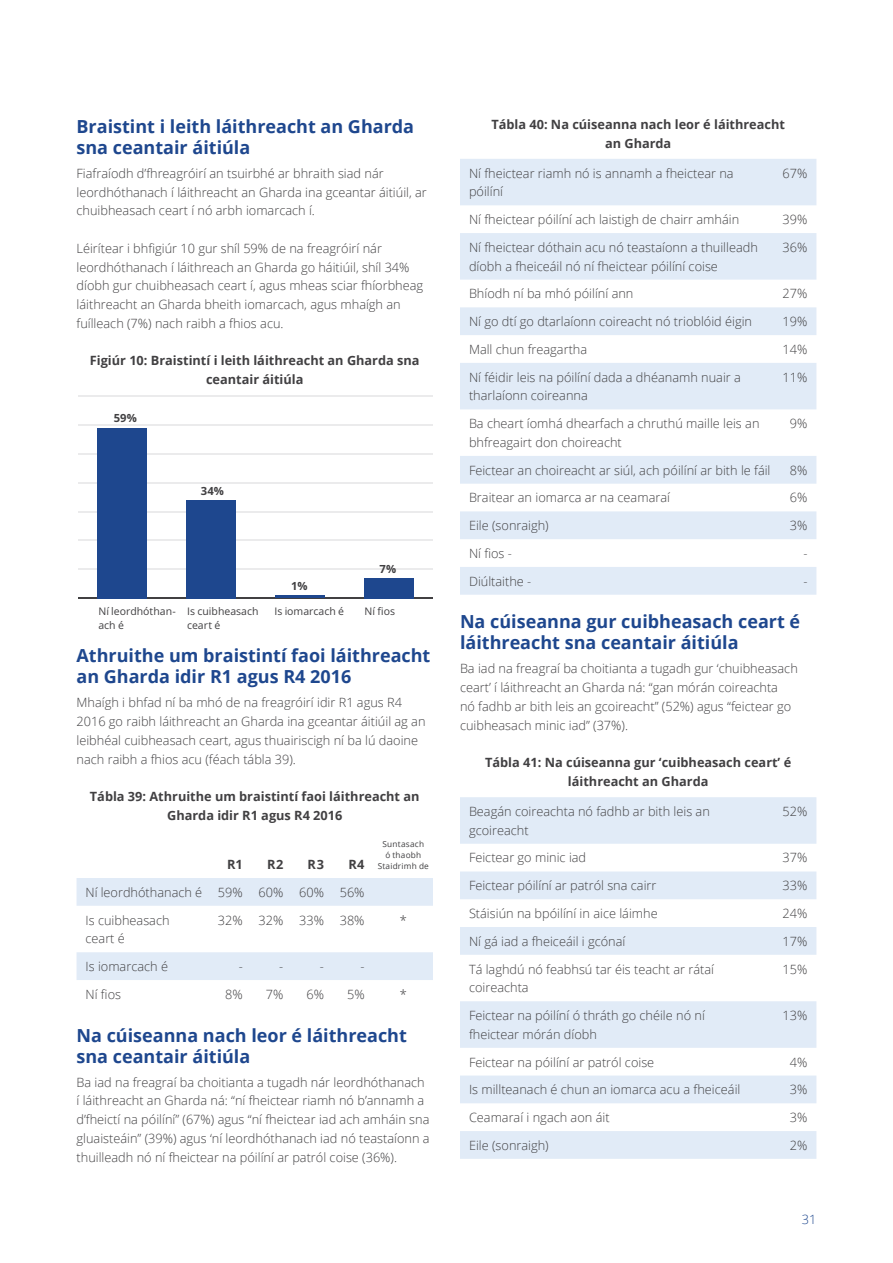
<style>
.page{position:relative;width:893px;height:1263px;background:#fff}
.page>*{position:absolute;margin:0;border:0;box-sizing:border-box;transform-origin:0 0}
.t1{font:700 18px/21px "Open Sans";color:#1e478e}
.t2{font:300 12.75px/18.8px "Open Sans";color:#414042}
.t3{font:700 12.75px/18.8px "Open Sans";color:#414042;text-align:center}
.t4{font:300 12.75px "Open Sans";color:#1e478e}
.t5{font:700 11.25px "Open Sans";color:#414042}
.t6{font:10.5px/13.5px "Open Sans";color:#414042}
.t7{font:8.25px/11.2px "Open Sans";letter-spacing:.025em;color:#414042;text-align:center}
</style>
<div class="page">
<svg style="left:77px;top:878px;width:356px;height:102px"></svg>
<svg style="left:460px;top:159px;width:356px;height:436px;fill:#e1ebf7"></svg>
<svg style="left:460px;top:797px;width:356px;height:362px;fill:#e1ebf7"></svg>
<hr style="left:78px;top:598px;width:355px;height:1px;background:#414042">
<hr style="left:78px;top:569px;width:355px;height:1px;background:#ebebec">
<hr style="left:78px;top:540px;width:355px;height:1px;background:#ebebec">
<hr style="left:78px;top:511px;width:355px;height:1px;background:#ebebec">
<hr style="left:78px;top:482px;width:355px;height:1px;background:#ebebec">
<hr style="left:78px;top:453px;width:355px;height:1px;background:#ebebec">
<hr style="left:78px;top:424px;width:355px;height:1px;background:#ebebec">
<hr style="left:78px;top:395px;width:355px;height:1px;background:#ebebec">
<div style="left:97px;top:428px;width:50px;height:170px;background:#1e478e"></div>
<div style="left:186px;top:500px;width:50px;height:98px;background:#1e478e"></div>
<hr style="left:275px;top:595px;width:50px;height:3px;background:#1e478e">
<div style="left:364px;top:578px;width:50px;height:20px;background:#1e478e"></div>
<h1 class="t1" style="left:77px;top:115px;width:339px">Braistint i leith láithreacht an Gharda sna ceantair áitiúla</h1>
<p class="t2" style="left:77px;top:163px;width:352px">Fiafraíodh d’fhreagróirí an tsuirbhé ar bhraith siad nár leordhóthanach í láithreacht an Gharda ina gceantar áitiúil, ar chuibheasach ceart í nó arbh iomarcach í.</p>
<p class="t2" style="left:77px;top:238px;width:348px">Léirítear i bhfigiúr 10 gur shíl 59% de na freagróirí nár leordhóthanach í láithreach an Gharda go háitiúil, shíl 34% díobh gur chuibheasach ceart í, agus mheas sciar fhíorbheag láithreacht an Gharda bheith iomarcach, agus mhaígh an fuílleach (7%) nach raibh a fhios acu.</p>
<p class="t3" style="left:90px;top:351px;width:331px">Figiúr 10: Braistintí i leith láithreacht an Gharda sna ceantair áitiúla</p>
<p class="t5" style="left:114px;top:410px;width:25px">59%</p>
<p class="t5" style="left:201px;top:483px;width:25px">34%</p>
<p class="t6" style="left:98px;top:604px;width:79px">Ní leordhóthan&shy;ach é</p>
<p class="t5" style="left:291px;top:578px;width:18px">1%</p>
<p class="t5" style="left:379px;top:561px;width:18px">7%</p>
<p class="t6" style="left:187px;top:604px;width:73px">Is cuibheasach</p>
<p class="t6" style="left:274px;top:604px;width:71px">Is iomarcach é</p>
<p class="t6" style="left:365px;top:604px;width:32px">Ní fios</p>
<p class="t6" style="left:187px;top:618px;width:35px">ceart é</p>
<h1 class="t1" style="left:77px;top:645px;width:355px">Athruithe um braistintí faoi láithreacht an Gharda idir R1 agus R4 2016</h1>
<p class="t2" style="left:77px;top:693px;width:351px">Mhaígh i bhfad ní ba mhó de na freagróirí idir R1 agus R4<br>2016 go raibh láithreacht an Gharda ina gceantar áitiúil ag an leibhéal cuibheasach ceart, agus thuairiscigh ní ba lú daoine nach raibh a fhios acu (féach tábla 39).</p>
<p class="t3" style="left:90px;top:787px;width:331px">Tábla 39: Athruithe um braistintí faoi láithreacht an<br>Gharda idir R1 agus R4 2016</p>
<p class="t3" style="left:227px;top:855px;width:17px">R1</p>
<p class="t3" style="left:267px;top:855px;width:18px">R2</p>
<p class="t3" style="left:308px;top:855px;width:18px">R3</p>
<p class="t3" style="left:349px;top:855px;width:17px">R4</p>
<p class="t7" style="left:378px;top:838px;width:53px">Suntasach<br>ó thaobh<br>Staidrimh de</p>
<p class="t2" style="left:86px;top:878px;width:281px;line-height:27.8px">Ní leordhóthanach é 59% 60% 60% 56%<br>Is cuibheasach</p>
<p class="t2" style="left:86px;top:929px;width:41px">ceart é</p>
<p class="t2" style="left:218px;top:910px;width:148px">32% 32% 33% 38%</p>
<p class="t2" style="left:400px;top:910px;width:9px">*</p>
<p class="t2" style="left:86px;top:957px;width:84px">Is iomarcach é</p>
<p class="t2" style="left:239px;top:957px;width:6px">-</p>
<p class="t2" style="left:279px;top:957px;width:6px">-</p>
<p class="t2" style="left:320px;top:957px;width:6px">-</p>
<p class="t2" style="left:360px;top:957px;width:6px">-</p>
<p class="t2" style="left:86px;top:984px;width:37px">Ní fios</p>
<p class="t2" style="left:225px;top:984px;width:19px">8%</p>
<p class="t2" style="left:266px;top:984px;width:19px">7%</p>
<p class="t2" style="left:306px;top:984px;width:19px">6%</p>
<p class="t2" style="left:347px;top:984px;width:19px">5%</p>
<p class="t2" style="left:400px;top:984px;width:9px">*</p>
<h1 class="t1" style="left:77px;top:1024px;width:332px">Na cúiseanna nach leor é láithreacht sna ceantair áitiúla</h1>
<p class="t2" style="left:77px;top:1072px;width:355px">Ba iad na freagraí ba choitianta a tugadh nár leordhóthanach í láithreacht an Gharda ná: “ní fheictear riamh nó b’annamh a d’fheictí na póilíní” (67%) agus “ní fheictear iad ach amháin sna gluaisteáin” (39%) agus ‘ní leordhóthanach iad nó teastaíonn a thuilleadh nó ní fheictear na póilíní ar patról coise (36%).</p>
<p class="t3" style="left:491px;top:115px;width:295px">Tábla 40: Na cúiseanna nach leor é láithreacht an Gharda</p>
<p class="t2" style="left:469px;top:163px;width:266px">Ní fheictear riamh nó is annamh a fheictear na póilíní</p>
<p class="t2" style="left:783px;top:163px;width:26px">67%</p>
<p class="t2" style="left:469px;top:210px;width:272px">Ní fheictear póilíní ach laistigh de chairr amháin</p>
<p class="t2" style="left:783px;top:210px;width:26px">39%</p>
<p class="t2" style="left:469px;top:237px;width:290px">Ní fheictear dóthain acu nó teastaíonn a thuilleadh díobh a fheiceáil nó ní fheictear póilíní coise</p>
<p class="t2" style="left:783px;top:237px;width:26px">36%</p>
<p class="t2" style="left:469px;top:284px;width:166px">Bhíodh ní ba mhó póilíní ann</p>
<p class="t2" style="left:783px;top:284px;width:26px">27%</p>
<p class="t2" style="left:469px;top:312px;width:285px">Ní go dtí go dtarlaíonn coireacht nó trioblóid éigin</p>
<p class="t2" style="left:783px;top:312px;width:26px">19%</p>
<p class="t2" style="left:469px;top:339px;width:120px">Mall chun freagartha</p>
<p class="t2" style="left:783px;top:339px;width:26px">14%</p>
<p class="t2" style="left:469px;top:367px;width:273px">Ní féidir leis na póilíní dada a dhéanamh nuair a tharlaíonn coireanna</p>
<p class="t2" style="left:783px;top:367px;width:26px">11%</p>
<p class="t2" style="left:469px;top:414px;width:292px">Ba cheart íomhá dhearfach a chruthú maille leis an bhfreagairt don choireacht</p>
<p class="t2" style="left:790px;top:414px;width:19px">9%</p>
<p class="t2" style="left:469px;top:460px;width:303px">Feictear an choireacht ar siúl, ach póilíní ar bith le fáil</p>
<p class="t2" style="left:790px;top:460px;width:19px">8%</p>
<p class="t2" style="left:469px;top:488px;width:203px">Braitear an iomarca ar na ceamaraí</p>
<p class="t2" style="left:790px;top:488px;width:19px">6%</p>
<p class="t2" style="left:469px;top:516px;width:81px">Eile (sonraigh)</p>
<p class="t2" style="left:790px;top:516px;width:19px">3%</p>
<p class="t2" style="left:469px;top:544px;width:44px">Ní fios -</p>
<p class="t2" style="left:803px;top:544px;width:6px">-</p>
<p class="t2" style="left:469px;top:571px;width:64px">Diúltaithe -</p>
<p class="t2" style="left:803px;top:571px;width:6px">-</p>
<h1 class="t1" style="left:460px;top:611px;width:342px">Na cúiseanna gur cuibheasach ceart é láithreacht sna ceantair áitiúla</h1>
<p class="t2" style="left:460px;top:659px;width:339px">Ba iad na freagraí ba choitianta a tugadh gur ‘chuibheasach ceart’ í láithreacht an Gharda ná: “gan mórán coireachta<br>nó fadhb ar bith leis an gcoireacht” (52%) agus “feictear go cuibheasach minic iad” (37%).</p>
<p class="t3" style="left:485px;top:753px;width:308px">Tábla 41: Na cúiseanna gur ‘cuibheasach ceart’ é láithreacht an Gharda</p>
<p class="t2" style="left:469px;top:802px;width:242px">Beagán coireachta nó fadhb ar bith leis an gcoireacht</p>
<p class="t2" style="left:783px;top:802px;width:26px">52%</p>
<p class="t2" style="left:469px;top:848px;width:119px">Feictear go minic iad</p>
<p class="t2" style="left:783px;top:848px;width:26px">37%</p>
<p class="t2" style="left:469px;top:876px;width:189px">Feictear póilíní ar patról sna cairr</p>
<p class="t2" style="left:783px;top:876px;width:26px">33%</p>
<p class="t2" style="left:469px;top:904px;width:190px">Stáisiún na bpóilíní in aice láimhe</p>
<p class="t2" style="left:783px;top:904px;width:26px">24%</p>
<p class="t2" style="left:469px;top:931px;width:158px">Ní gá iad a fheiceáil i gcónaí</p>
<p class="t2" style="left:783px;top:931px;width:26px">17%</p>
<p class="t2" style="left:469px;top:959px;width:247px">Tá laghdú nó feabhsú tar éis teacht ar rátaí coireachta</p>
<p class="t2" style="left:783px;top:959px;width:26px">15%</p>
<p class="t2" style="left:469px;top:1006px;width:237px">Feictear na póilíní ó thráth go chéile nó ní fheictear mórán díobh</p>
<p class="t2" style="left:783px;top:1006px;width:26px">13%</p>
<p class="t2" style="left:469px;top:1052px;width:187px">Feictear na póilíní ar patról coise</p>
<p class="t2" style="left:790px;top:1052px;width:19px">4%</p>
<p class="t2" style="left:469px;top:1080px;width:273px">Is millteanach é chun an iomarca acu a fheiceáil</p>
<p class="t2" style="left:790px;top:1080px;width:19px">3%</p>
<p class="t2" style="left:469px;top:1108px;width:142px">Ceamaraí i ngach aon áit</p>
<p class="t2" style="left:790px;top:1108px;width:19px">3%</p>
<p class="t2" style="left:469px;top:1135px;width:81px">Eile (sonraigh)</p>
<p class="t2" style="left:790px;top:1135px;width:19px">2%</p>
<p class="t4" style="left:802px;top:1211px;width:16px">31</p>
</div>
